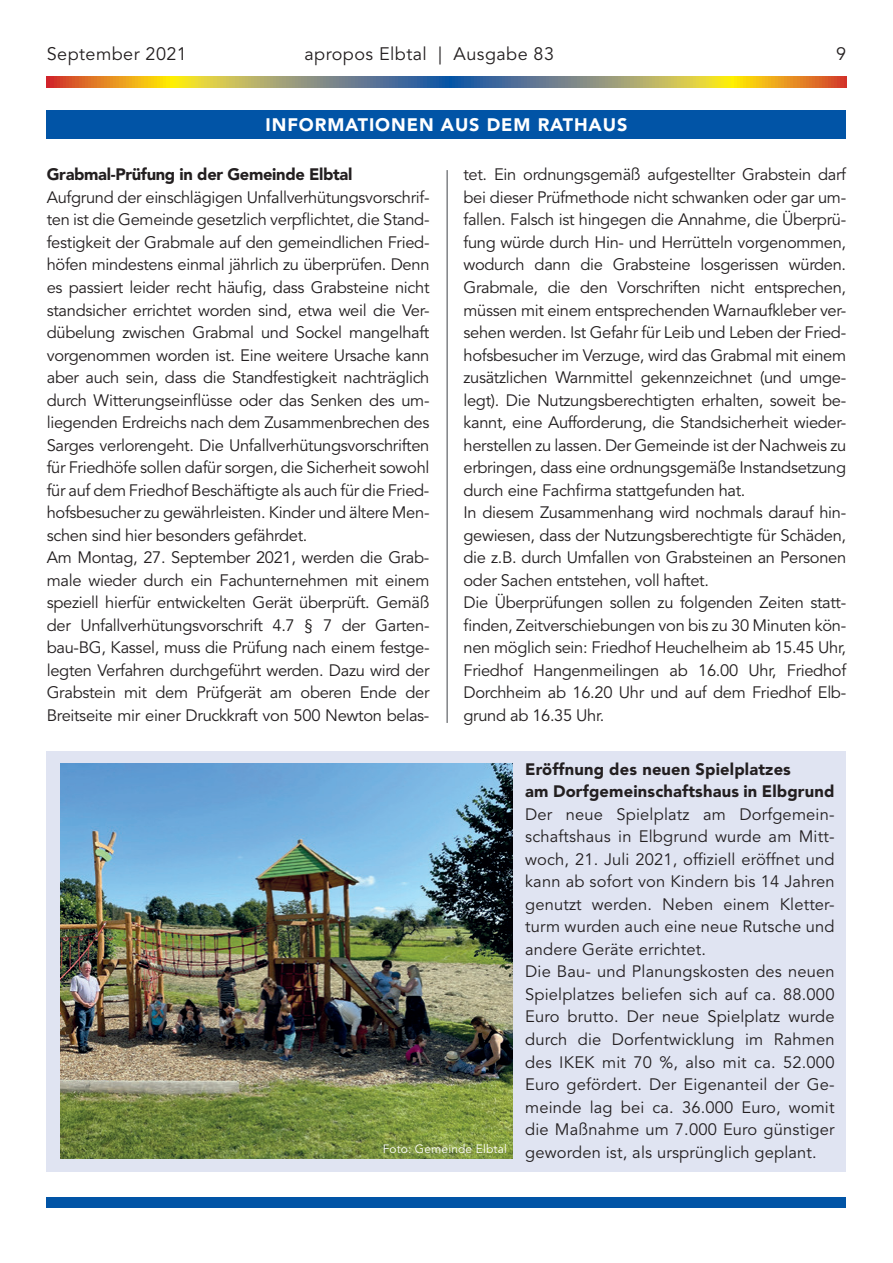
<style>
.page{position:relative;width:893px;height:1263px;background:#fff}
.page>*{position:absolute;margin:0;border:0;box-sizing:border-box;transform-origin:0 0}
.t1{font:18px "Avenir LT Std";letter-spacing:.025em;color:#231f20}
.t2{font:900 18px "Avenir LT Std";letter-spacing:.05em;color:#fff}
.t3{font:16.5px/22.5px "Avenir LT Std";letter-spacing:-.02em;color:#231f20}
.t4{font:16.5px/22.5px "Avenir LT Std";letter-spacing:.01em;color:#231f20}
.t5{font:900 16.5px/22.5px "Avenir LT Std";letter-spacing:.01em;color:#231f20}
.t6{font:900 16.5px "Avenir LT Std";letter-spacing:-.02em;color:#231f20}
.t7{font:12px "Avenir LT Std";letter-spacing:.01em;color:#fff}
</style>
<div class="page">
<svg style="left:47px;top:77px;width:799px;height:10px;background:#a6955c"></svg>
<div style="left:47px;top:750px;width:799px;height:421px;background:#e0e4f2"></div>
<div style="left:47px;top:111px;width:799px;height:28px;background:#0154a6"></div>
<div style="left:47px;top:1197px;width:799px;height:11px;background:#0154a6"></div>
<hr style="left:446px;top:170px;width:2px;height:553px;background:#808285">
<img style="left:61px;top:763px;width:451px;height:396px">
<p class="t1" style="left:47px;top:44px;width:142px">September 2021</p>
<p class="t1" style="left:304px;top:44px;width:251px">apropos Elbtal | Ausgabe 83</p>
<p class="t1" style="left:836px;top:44px;width:12px">9</p>
<p class="t2" style="left:266px;top:113px;width:363px">INFORMATIONEN AUS DEM RATHAUS</p>
<p class="t6" style="left:47px;top:165px;width:307px">Grabmal-Prüfung in der Gemeinde Elbtal</p>
<p class="t3" style="left:47px;top:186px;width:384px">Aufgrund der einschlägigen Unfallverhütungsvorschrif&shy;ten ist die Gemeinde gesetzlich verpflichtet, die Stand&shy;festigkeit der Grabmale auf den gemeindlichen Fried&shy;höfen mindestens einmal jährlich zu überprüfen. Denn es passiert leider recht häufig, dass Grabsteine nicht standsicher errichtet worden sind, etwa weil die Ver&shy;dübelung zwischen Grabmal und Sockel mangelhaft vorgenommen worden ist. Eine weitere Ursache kann aber auch sein, dass die Standfestigkeit nachträglich durch Witterungseinflüsse oder das Senken des um&shy;liegenden Erdreichs nach dem Zusammenbrechen des Sarges verlorengeht. Die Unfallverhütungsvorschriften für Friedhöfe sollen dafür sorgen, die Sicherheit sowohl für auf dem Friedhof Beschäftigte als auch für die Fried&shy;hofsbesucher zu gewährleisten. Kinder und ältere Men&shy;schen sind hier besonders gefährdet.<br>Am Montag, 27. September 2021, werden die Grab&shy;male wieder durch ein Fachunternehmen mit einem speziell hierfür entwickelten Gerät überprüft. Gemäß der Unfallverhütungsvorschrift 4.7 § 7 der Garten&shy;bau-BG, Kassel, muss die Prüfung nach einem festge&shy;legten Verfahren durchgeführt werden. Dazu wird der Grabstein mit dem Prüfgerät am oberen Ende der Breitseite mir einer Druckkraft von 500 Newton belas-</p>
<p class="t3" style="left:463px;top:164px;width:384px">tet. Ein ordnungsgemäß aufgestellter Grabstein darf bei dieser Prüfmethode nicht schwanken oder gar um&shy;fallen. Falsch ist hingegen die Annahme, die Überprü&shy;fung würde durch Hin- und Herrütteln vorgenommen, wodurch dann die Grabsteine losgerissen würden.<br>Grabmale, die den Vorschriften nicht entsprechen, müssen mit einem entsprechenden Warnaufkleber ver&shy;sehen werden. Ist Gefahr für Leib und Leben der Fried&shy;hofsbesucher im Verzuge, wird das Grabmal mit einem zusätzlichen Warnmittel gekennzeichnet (und umge&shy;legt). Die Nutzungsberechtigten erhalten, soweit be&shy;kannt, eine Aufforderung, die Standsicherheit wieder&shy;herstellen zu lassen. Der Gemeinde ist der Nachweis zu erbringen, dass eine ordnungsgemäße Instandsetzung durch eine Fachfirma stattgefunden hat.<br>In diesem Zusammenhang wird nochmals darauf hin&shy;gewiesen, dass der Nutzungsberechtigte für Schäden, die z.B. durch Umfallen von Grabsteinen an Personen oder Sachen entstehen, voll haftet.<br>Die Überprüfungen sollen zu folgenden Zeiten statt&shy;finden, Zeitverschiebungen von bis zu 30 Minuten kön&shy;nen möglich sein: Friedhof Heuchelheim ab 15.45 Uhr, Friedhof Hangenmeilingen ab 16.00 Uhr, Friedhof Dorchheim ab 16.20 Uhr und auf dem Friedhof Elb&shy;grund ab 16.35 Uhr.</p>
<p class="t7" style="left:383px;top:1142px;width:126px">Foto: Gemeinde Elbtal</p>
<p class="t5" style="left:525px;top:758px;width:311px">Eröffnung des neuen Spielplatzes<br>am Dorfgemeinschaftshaus in Elbgrund</p>
<p class="t4" style="left:525px;top:803px;width:311px">Der neue Spielplatz am Dorfgemein&shy;schaftshaus in Elbgrund wurde am Mitt&shy;woch, 21. Juli 2021, offiziell eröffnet und kann ab sofort von Kindern bis 14 Jahren genutzt werden. Neben einem Kletter&shy;turm wurden auch eine neue Rutsche und andere Geräte errichtet.<br>Die Bau- und Planungskosten des neuen Spielplatzes beliefen sich auf ca. 88.000<br>Euro brutto. Der neue Spielplatz wurde durch die Dorfentwicklung im Rahmen des IKEK mit 70 %, also mit ca. 52.000<br>Euro gefördert. Der Eigenanteil der Ge&shy;meinde lag bei ca. 36.000 Euro, womit die Maßnahme um 7.000 Euro günstiger geworden ist, als ursprünglich geplant.</p>
</div>
